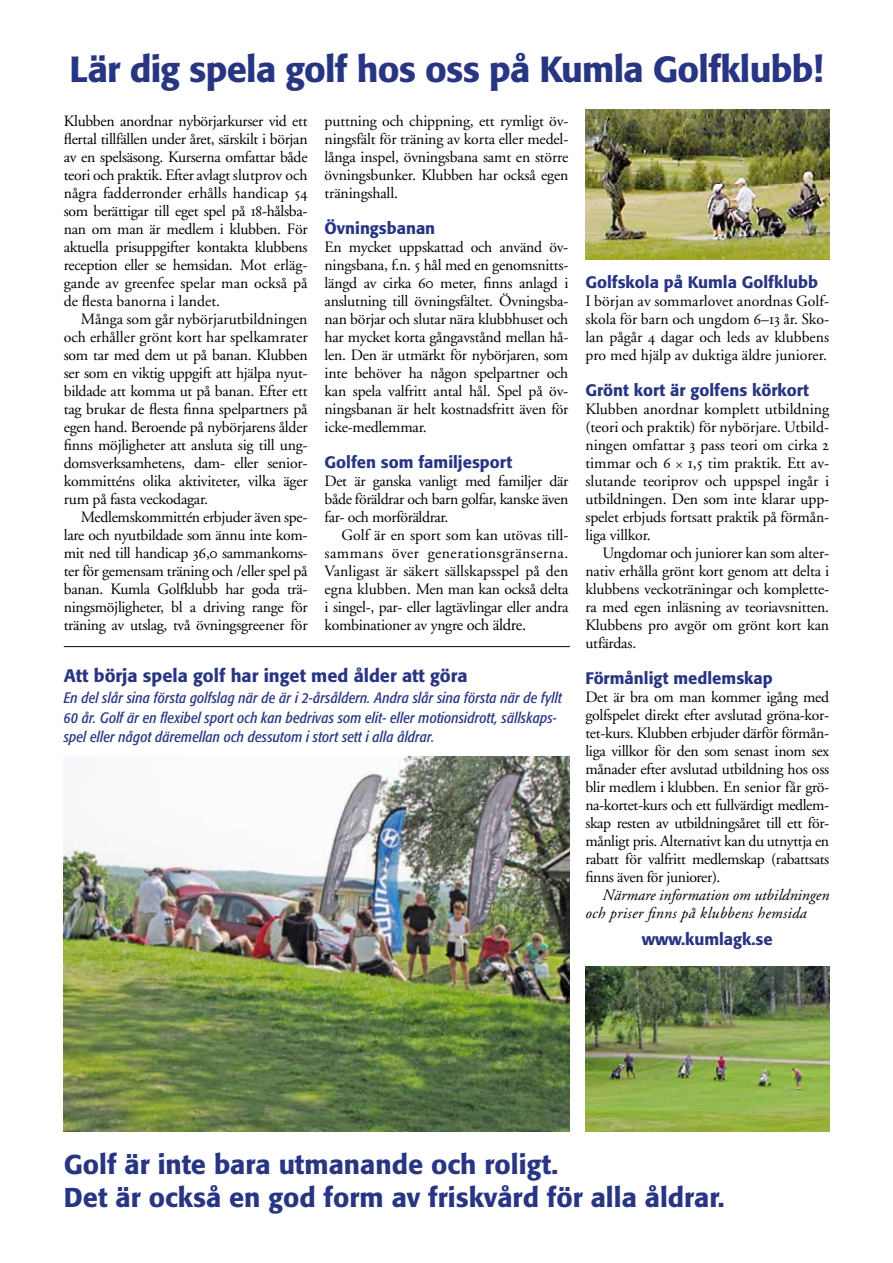
<style>
.page{position:relative;width:893px;height:1263px;background:#fff}
.page>*{position:absolute;margin:0;border:0;box-sizing:border-box;transform-origin:0 0}
.t1{font:500 36px "Formata";letter-spacing:-.02em;color:#283583}
.t2{font:500 27px/33px "Formata";color:#283583}
.t3{font:500 18px "Formata";color:#283583}
.t4{font:500 16.5px "Formata";color:#283583}
.t5{font:15.75px/18px "Adobe Garamond";letter-spacing:-.015em;color:#000;text-align:justify}
.t6{font:italic 15.75px/18px "Adobe Garamond";color:#000}
.t7{font:italic condensed 15px/19.5px "Formata";letter-spacing:.01em;color:#283583}
.s1{font-family:"Adobe Garamond Regular SC"}
.s2{font-size:16.5px}
</style>
<div class="page">
<img style="left:64px;top:757px;width:506px;height:374px">
<img style="left:585px;top:109px;width:244px;height:151px">
<hr style="left:64px;top:646px;width:506px;height:1px;background:#000">
<img style="left:585px;top:967px;width:244px;height:164px">
<h1 class="t1" style="left:70px;top:47px;width:755px">Lär dig spela golf hos oss på Kumla Golfklubb!</h1>
<p class="t5" style="left:64px;top:112px;width:245px">Klubben anordnar nybörjarkurser vid ett flertal tillfällen under året, särskilt i början av en spelsäsong. Kurserna omfattar både teori och praktik. Efter avlagt slutprov och några fadderronder erhålls handicap <span class="s1">54 </span>som berättigar till eget spel på <span class="s1">18</span>-hålsba&shy;nan om man är medlem i klubben. För aktuella prisuppgifter kontakta klubbens reception eller se hemsidan. Mot erläg&shy;gande av greenfee spelar man också på de flesta banorna i landet.</p>
<p class="t5" style="left:64px;top:310px;width:245px;text-indent:17px">Många som går nybörjarutbildningen och erhåller grönt kort har spelkamrater som tar med dem ut på banan. Klubben ser som en viktig uppgift att hjälpa nyut&shy;bildade att komma ut på banan. Efter ett tag brukar de flesta finna spelpartners på egen hand. Beroende på nybörjarens ålder finns möjligheter att ansluta sig till ung&shy;domsverksamhetens, dam- eller senior&shy;kommitténs olika aktiviteter, vilka äger rum på fasta veckodagar.</p>
<p class="t5" style="left:64px;top:508px;width:245px;text-indent:17px">Medlemskommittén erbjuder även spe&shy;lare och nyutbildade som ännu inte kom&shy;mit ned till handicap <span class="s1">36,0</span> sammankoms&shy;ter för gemensam träning och /eller spel på banan. Kumla Golfklubb har goda trä&shy;ningsmöjligheter, bl a driving range för träning av utslag, två övningsgreener för</p>
<p class="t5" style="left:325px;top:112px;width:245px">puttning och chippning, ett rymligt öv&shy;ningsfält för träning av korta eller medel&shy;långa inspel, övningsbana samt en större övningsbunker. Klubben har också egen träningshall.</p>
<p class="t4" style="left:325px;top:218px;width:112px">Övningsbanan</p>
<p class="t5" style="left:325px;top:238px;width:245px">En mycket uppskattad och använd öv&shy;ningsbana, f.n. <span class="s1">5</span> hål med en genomsnitts&shy;längd av cirka <span class="s1">60</span> meter, finns anlagd i anslutning till övningsfältet. Övningsba&shy;nan börjar och slutar nära klubbhuset och har mycket korta gångavstånd mellan hå&shy;len. Den är utmärkt för nybörjaren, som inte behöver ha någon spelpartner och kan spela valfritt antal hål. Spel på öv&shy;ningsbanan är helt kostnadsfritt även för icke-medlemmar.</p>
<p class="t4" style="left:325px;top:452px;width:189px">Golfen som familjesport</p>
<p class="t5" style="left:325px;top:472px;width:245px">Det är ganska vanligt med familjer där både föräldrar och barn golfar, kanske även far- och morföräldrar.</p>
<p class="t5" style="left:325px;top:526px;width:245px;text-indent:17px">Golf är en sport som kan utövas till&shy;sammans över generationsgränserna.<br>Vanligast är säkert sällskapsspel på den egna klubben. Men man kan också delta i singel-, par- eller lagtävlingar eller andra kombinationer av yngr<span class="s2">e och äldre.</span></p>
<p class="t3" style="left:64px;top:664px;width:405px">Att börja spela golf har inget med ålder att göra</p>
<p class="t7" style="left:64px;top:688px;width:500px">En del slår sina första golfslag när de är i 2-årsåldern. Andra slår sina första när de fyllt<br>60 år. Golf är en flexibel sport och kan bedrivas som elit- eller motionsidrott, sällskaps&shy;spel eller något däremellan och dessutom i stort sett i alla åldrar.</p>
<p class="t4" style="left:585px;top:272px;width:234px">Golfskola på Kumla Golfklubb</p>
<p class="t5" style="left:585px;top:292px;width:245px">I början av sommarlovet anordnas Golf&shy;skola för barn och ungdom <span class="s1">6–13</span> år. Sko&shy;lan pågår <span class="s1">4</span> dagar och leds av klubbens pro med hjälp av duktiga äldre juniorer.</p>
<p class="t4" style="left:585px;top:380px;width:225px">Grönt kort är golfens körkort</p>
<p class="t5" style="left:585px;top:400px;width:245px">Klubben anordnar komplett utbildning (teori och praktik) för nybörjare. Utbild&shy;ningen omfattar <span class="s1">3</span> pass teori om cirka <span class="s1">2 </span>timmar och <span class="s1">6 1,5</span> tim praktik. Ett av&shy;slutande teoriprov och uppspel ingår i utbildningen. Den som inte klarar upp&shy;spelet erbjuds fortsatt praktik på förmån&shy;liga villkor.</p>
<p class="t5" style="left:585px;top:544px;width:245px;text-indent:17px">Ungdomar och juniorer kan som alter&shy;nativ erhålla grönt kort genom att delta i klubbens veckoträningar och komplette&shy;ra med egen inläsning av teoriavsnitten.<br>Klubbens pro avgör om grönt kort kan utfärdas.</p>
<p class="t4" style="left:585px;top:668px;width:189px">Förmånligt medlemskap</p>
<p class="t5" style="left:585px;top:688px;width:245px">Det är bra om man kommer igång med golfspelet direkt efter avslutad gröna-kor&shy;tet-kurs. Klubben erbjuder därför förmån&shy;liga villkor för den som senast inom sex månader efter avslutad utbildning hos oss blir medlem i klubben. En senior får grö&shy;na-kortet-kurs och ett fullvärdigt medlem&shy;skap resten av utbildningsåret till ett för&shy;månligt pris. Alternativt kan du utnyttja en rabatt för valfritt medlemskap (rabattsats finns även för juniorer).</p>
<p class="t6" style="left:585px;top:887px;width:245px;text-indent:17px">Närmare information om utbildningen och priser finns på klubbens hemsida</p>
<p class="t4" style="left:642px;top:929px;width:132px">www.kumlagk.se</p>
<h2 class="t2" style="left:64px;top:1148px;width:662px">Golf är inte bara utmanande och roligt.<br>Det är också en god form av friskvård för alla åldrar.</h2>
</div>
